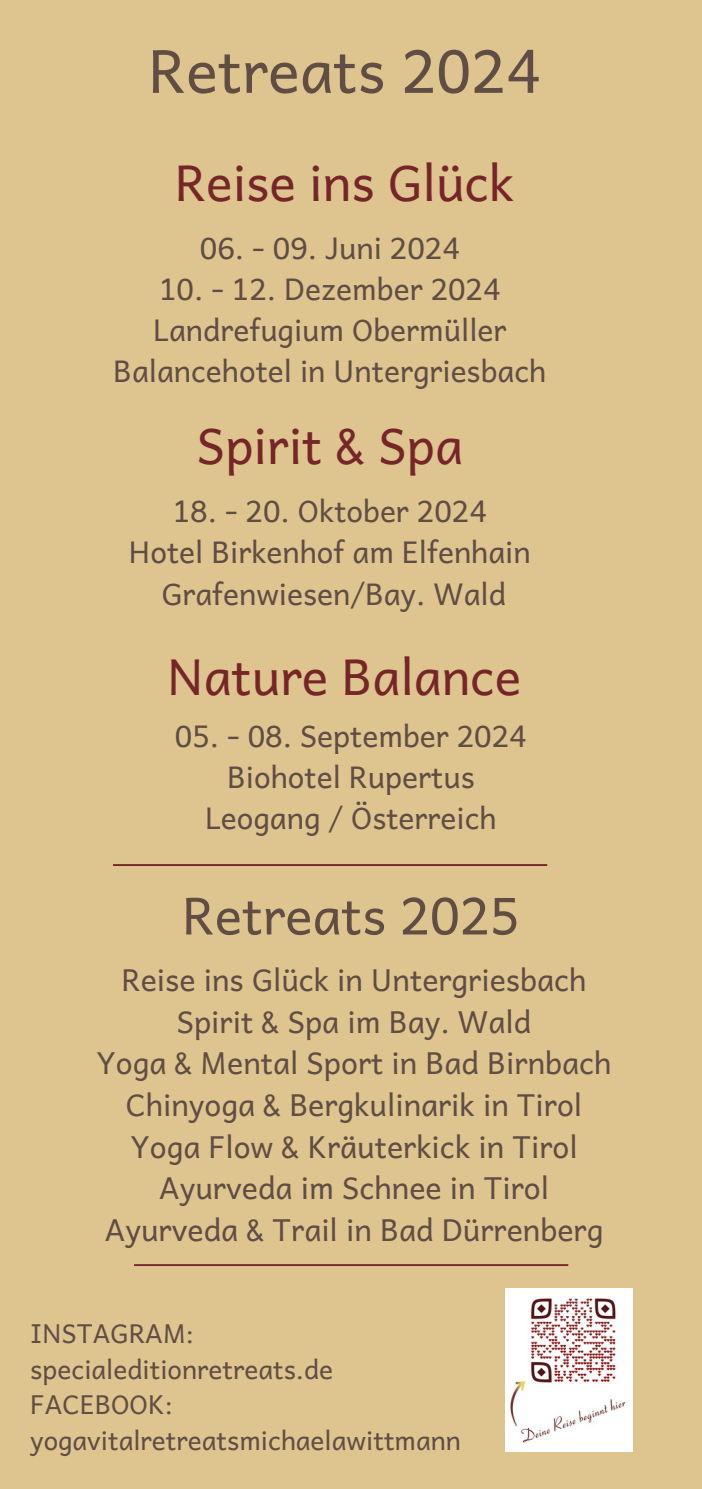
<style>
.page{position:relative;width:702px;height:1489px;background:#fff}
.page>*{position:absolute;margin:0;border:0;box-sizing:border-box;transform-origin:0 0}
.t1{font:59.5px "Andika";color:#604d44}
.t2{font:51.25px "Andika";color:#604d44}
.t3{font:49.5px "Andika";color:#762529}
.t4{font:30.25px/41.5px "Andika";color:#604d44;text-align:center}
.t5{font:29.75px/41px "Andika";color:#604d44;text-align:center}
.t6{font:26px "Andika";color:#604d44}
</style>
<div class="page">
<div style="left:0;top:0;width:701px;height:1489px;background:#dec590"></div>
<hr style="left:113px;top:864px;width:434px;height:2px;background:#762529">
<hr style="left:134px;top:1264px;width:434px;height:2px;background:#762529">
<img style="left:505px;top:1289px;width:127px;height:163px">
<p class="t1" style="left:148px;top:20px;width:394px">Retreats 2024</p>
<h3 class="t3" style="left:175px;top:141px;width:341px">Reise ins Glück</h3>
<h2 class="t5" style="left:200px;top:226px;width:261px">06. - 09. Juni 2024</h2>
<h2 class="t5" style="left:113px;top:267px;width:434px">10. - 12. Dezember 2024<br>Landrefugium Obermüller<br>Balancehotel in Untergriesbach</h2>
<h3 class="t3" style="left:197px;top:404px;width:267px">Spirit &amp; Spa</h3>
<h2 class="t5" style="left:129px;top:489px;width:403px">18. - 20. Oktober 2024<br>Hotel Birkenhof am Elfenhain<br>Grafenwiesen/Bay. Wald</h2>
<h3 class="t3" style="left:167px;top:634px;width:355px">Nature Balance</h3>
<h2 class="t5" style="left:175px;top:714px;width:353px">05. - 08. September 2024<br>Biohotel Rupertus<br>Leogang / Österreich</h2>
<h3 class="t2" style="left:182px;top:872px;width:339px">Retreats 2025</h3>
<h1 class="t4" style="left:96px;top:958px;width:516px">Reise ins Glück in Untergriesbach<br>Spirit &amp; Spa im Bay. Wald<br>Yoga &amp; Mental Sport in Bad Birnbach<br>Chinyoga &amp; Bergkulinarik in Tirol<br>Yoga Flow &amp; Kräuterkick in Tirol<br>Ayurveda im Schnee in Tirol<br>Ayurveda &amp; Trail in Bad Dürrenberg</h1>
<p class="t6" style="left:30px;top:1311px;width:165px">INSTAGRAM:</p>
<p class="t6" style="left:30px;top:1347px;width:304px">specialeditionretreats.de</p>
<p class="t6" style="left:30px;top:1382px;width:144px">FACEBOOK:</p>
<p class="t6" style="left:30px;top:1418px;width:432px">yogavitalretreatsmichaelawittmann</p>
</div>
